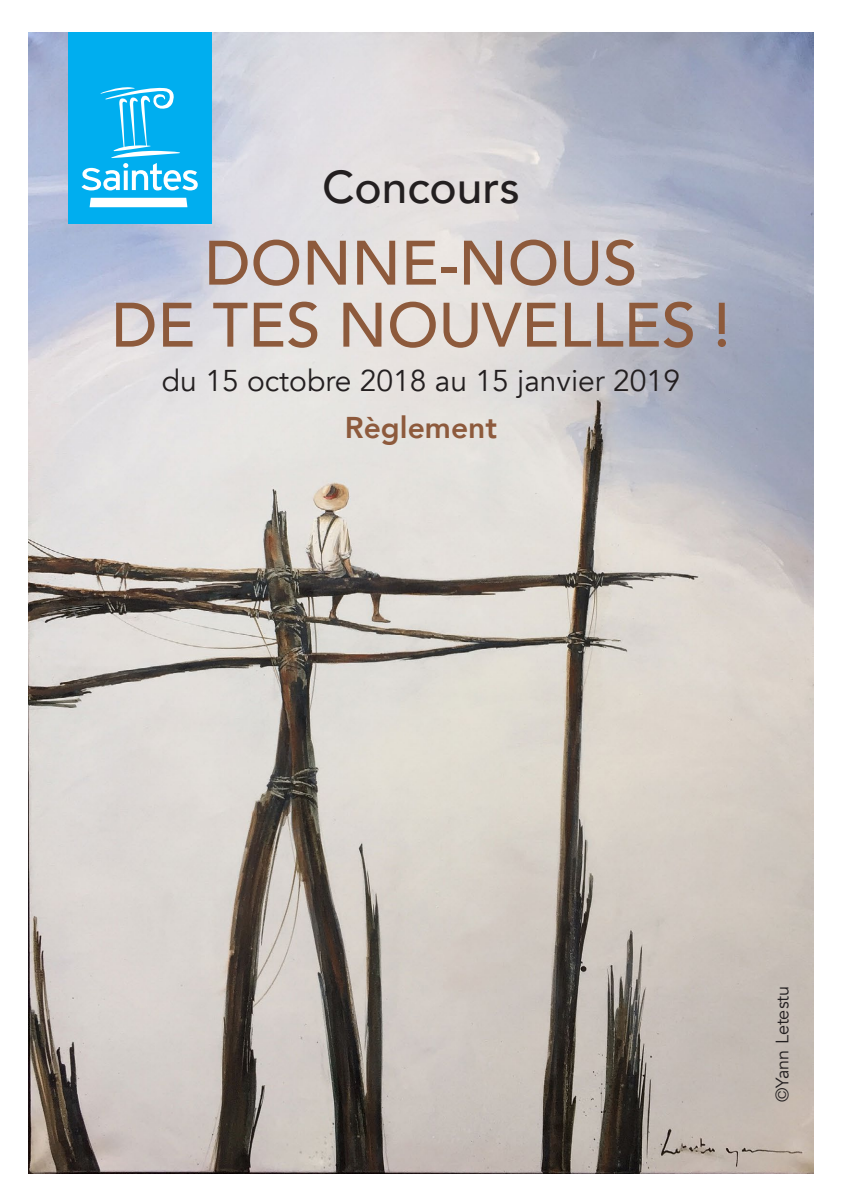
<style>
.page{position:relative;width:842px;height:1191px;background:#fff}
.page>*{position:absolute;margin:0;border:0;box-sizing:border-box;transform-origin:0 0}
.t1{font:500 62px "Avenir";color:#8d5a3c}
.t2{font:500 46px "Avenir";color:#231f20}
.t3{font:30px "Avenir";color:#231f20}
.t4{font:800 30px "Avenir";color:#8d5a3c}
.t5{font:18px "Avenir";color:#231f20}
</style>
<div class="page">
<img style="left:28px;top:33px;width:786px;height:1141px">
<div style="left:68px;top:33px;width:143px;height:191px;background:#00aeef"></div>
<svg style="left:81px;top:87px;width:117px;height:103px"></svg>
<svg style="left:90px;top:198px;width:97px;height:9px"></svg>
<p class="t2" style="left:322px;top:147px;width:199px">Concours</p>
<p class="t1" style="left:205px;top:209px;width:434px">DONNE-NOUS</p>
<p class="t1" style="left:111px;top:271px;width:620px">DE TES NOUVELLES !</p>
<p class="t3" style="left:162px;top:362px;width:519px">du 15 octobre 2018 au 15 janvier 2019</p>
<p class="t4" style="left:345px;top:404px;width:154px">Règlement</p>
<p class="t5" style="left:771px;top:1102px;width:118px;rotate:-90deg">©Yann Letestu</p>
</div>
